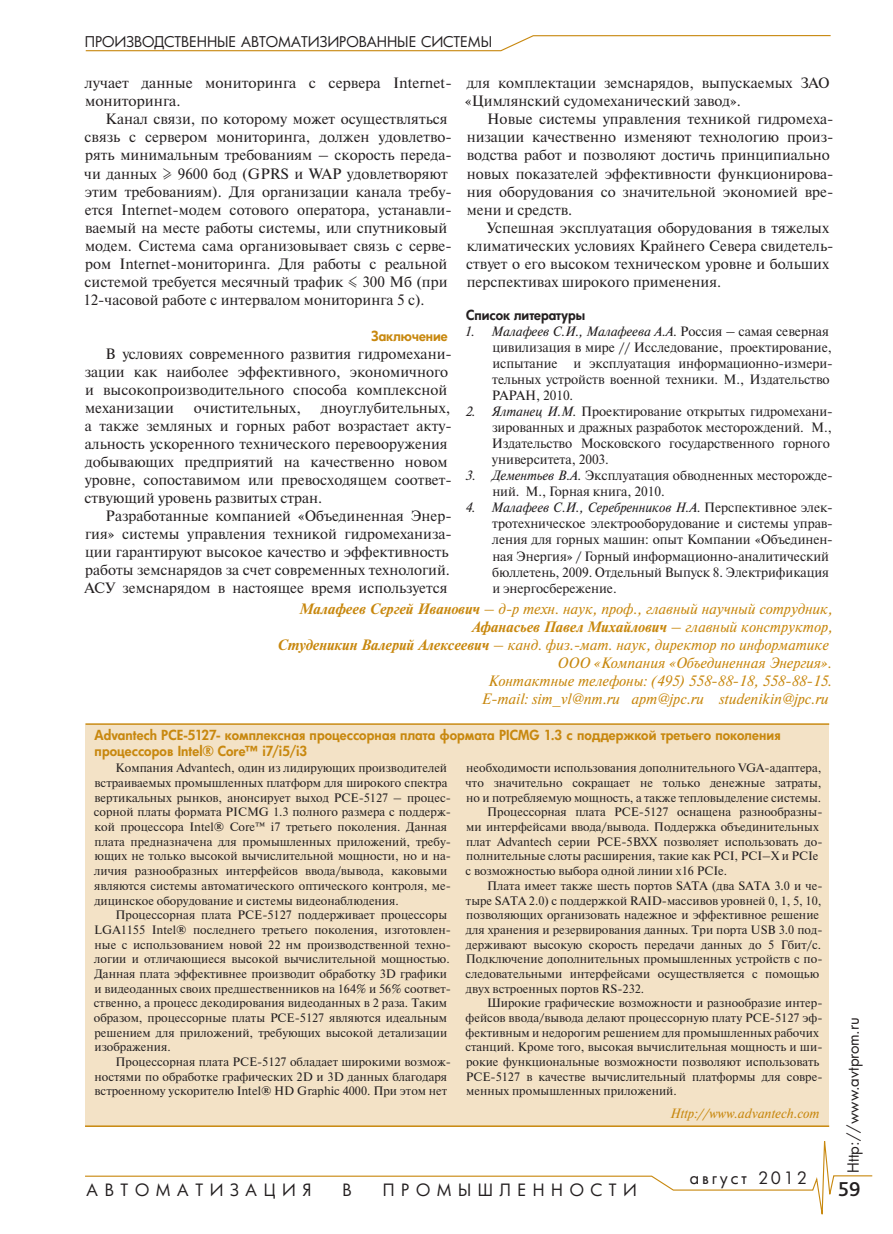
<style>
.page{position:relative;width:893px;height:1234px;background:#fff}
.page>*{position:absolute;margin:0;border:0;box-sizing:border-box;transform-origin:0 0}
.t1{font:500 21px "Bliss Pro";color:#231f20}
.t2{font:16.5px "Futura Cyr";letter-spacing:.4em;color:#231f20}
.t3{font:16.5px "Futura Cyr";letter-spacing:.17em;color:#231f20}
.t4{font:15px/18px "Newton C";color:#231f20}
.st_Avtor{font:italic 15px "Newton C";color:#c8880f}
.st_Avtor-2{font:italic 700 15px "Newton C";color:#c8880f}
.t5{font:15px "Futura Cyr";color:#231f20}
.t6{font:14.4px "Futura Cyr";letter-spacing:-.005em;color:#231f20}
.t7{font:13.5px/16px "Newton C";letter-spacing:-.005em;color:#231f20}
.Avtor_st{font:800 13.5px/16.2px "Futura Cyr";letter-spacing:.005em;color:#c8880f}
.st_Avtor-3{font:italic 13.5px "Newton C";color:#c8880f}
.t8{font:800 13.5px "Futura Cyr";color:#231f20}
.st_Avtor-4{font:12.15px/14.7px "Newton";color:#231f20}
.s1{font-family:"Newton"}
.s2{font-style:italic}
.s3{font-weight:700}
.s4{font-weight:400}
</style>
<div class="page">
<svg style="left:85px;top:1125px;width:788px;height:90px"></svg>
<svg style="left:85px;top:35px;width:746px;height:17px"></svg>
<div style="left:85px;top:724px;width:744px;height:402px;background:#f3e2c6"></div>
<hr style="left:85px;top:723px;width:744px;height:1px;background:#c8880f">
<hr style="left:85px;top:1125px;width:744px;height:1px;background:#c8880f">
<p class="t6" style="left:85px;top:33px;width:409px">ПРОИЗВОДСТВЕННЫЕ АВТОМАТИЗИРОВАННЫЕ СИСТЕМЫ</p>
<p class="t4" style="left:85px;top:74px;width:368px">лучает данные мониторинга с сервера Internet&shy;мониторинга.</p>
<p class="t4" style="left:83px;top:110px;width:370px;text-indent:22px">Канал связи, по которому может осуществляться связь с сервером мониторинга, должен удовлетво&shy;рять минимальным требованиям – скорость переда&shy;чи данных <span class="s1">≥</span> 9600 бод (GPRS и WAP удовлетворяют этим требованиям). Для организации канала требу&shy;ется Internet-модем сотового оператора, устанавли&shy;ваемый на месте работы системы, или спутниковый модем. Система сама организовывает связь с серве&shy;ром Internet-мониторинга. Для работы с реальной системой требуется месячный трафик <span class="s1">≤</span> 300 Мб (при 12‑часовой работе с интервалом мониторинга 5 с).</p>
<p class="Avtor_st" style="left:371px;top:327px;width:78px">Заключение</p>
<p class="t4" style="left:85px;top:344px;width:368px;text-indent:21px">В условиях современного развития гидромехани&shy;зации как наиболее эффективного, экономичного и высокопроизводительного способа комплексной механизации</p>
<p class="t4" style="left:465px;top:74px;width:366px">для комплектации земснарядов, выпускаемых ЗАО «Цимлянский судомеханический завод».</p>
<p class="t4" style="left:467px;top:110px;width:368px;text-indent:21px">Новые системы управления техникой гидромеха&shy;низации качественно изменяют технологию произ&shy;водства работ и позволяют достичь принципиально новых показателей эффективности функционирова&shy;ния оборудования со значительной экономией вре&shy;мени и средств.</p>
<p class="t4" style="left:466px;top:218px;width:369px;text-indent:20px">Успешная эксплуатация оборудования в тяжелых климатических условиях Крайнего Севера свидетель&shy;ствует о его высоком техническом уровне и больших перспективах широкого применения.</p>
<p class="t8" style="left:466px;top:306px;width:120px">Список литературы</p>
<p class="t7" style="left:492px;top:323px;width:343px;text-indent:-28px"><span class="s2">1. Малафеев С.И., Малафеева А.А.</span> Россия – самая северная цивилизация в мире // Исследование, проектирование, испытание и эксплуатация информационно-измери&shy;тельных устройств военной техники. М., Издательство РАРАН, 2010.</p>
<p class="t7" style="left:492px;top:403px;width:343px;text-indent:-27px"><span class="s2">2. Ялтанец И.М.</span> Проектирование открытых гидромехани&shy;зированных и дражных разработок месторождений. М., Издательство Московского государственного горного университета, 2003.</p>
<p class="t7" style="left:492px;top:467px;width:342px;text-indent:-27px"><span class="s2">3. Дементьев В.А.</span> Эксплуатация обводненных месторожде&shy;ний. М., Горная книга, 2010.</p>
<p class="t7" style="left:492px;top:499px;width:342px;text-indent:-27px"><span class="s2">4. Малафеев С.И., Серебренников Н.А.</span> Перспективное элек&shy;тротехническое электрооборудование и системы управ&shy;ления для горных машин: опыт Компании «Объединен&shy;ная Энергия» / Горный информационно-аналитический бюллетень, 2009. Отдельный Выпуск 8. Электрификация и энергосбережение.</p>
<p class="st_Avtor" style="left:299px;top:600px;width:535px"><span class="s3">Малафеев Сергей Иванович</span> – д-р техн. наук, проф., главный научный сотрудник,</p>
<p class="st_Avtor-2" style="left:471px;top:618px;width:362px">Афанасьев Павел Михайлович <span class="s4">– главный конструктор,</span></p>
<p class="st_Avtor" style="left:277px;top:636px;width:553px"><span class="s3">Студеникин Валерий Алексеевич</span> – канд. физ.-мат. наук, директор по информатике</p>
<p class="st_Avtor" style="left:557px;top:654px;width:276px">ООО «Компания «Объединенная Энергия».</p>
<p class="st_Avtor" style="left:488px;top:672px;width:345px">Контактные телефоны: (495) 558-88-18, 558-88-15.</p>
<p class="st_Avtor" style="left:481px;top:690px;width:348px">E-mail: sim_vl@nm.ru apm@jpc.ru studenikin@jpc.ru</p>
<p class="t4" style="left:85px;top:398px;width:369px;text-indent:236px">дноуглубительных, а также земляных и горных работ возрастает акту&shy;альность ускоренного технического перевооружения добывающих предприятий на качественно новом уровне, сопоставимом или превосходящем соответ&shy;ствующий уровень развитых стран.</p>
<p class="t4" style="left:85px;top:506px;width:369px;text-indent:21px">Разработанные компанией «Объединенная Энер&shy;гия» системы управления техникой гидромеханиза&shy;ции гарантируют высокое качество и эффективность работы земснарядов за счет современных технологий.<br>АСУ земснарядом в настоящее время используется</p>
<p class="t4" style="left:194px;top:398px;width:109px">очистительных,</p>
<p class="Avtor_st" style="left:95px;top:727px;width:688px">Advantech PCE-5127- комплексная процессорная плата формата PICMG 1.3 с поддержкой третьего поколения процессоров Intel® Core™ i7/i5/i3</p>
<p class="st_Avtor-4" style="left:94px;top:760px;width:359px;text-indent:22px">Компания Advantech, один из лидирующих производителей встраиваемых промышленных платформ для широкого спектра вертикальных рынков, анонсирует выход PCE‑5127 – процес&shy;сорной платы формата PICMG 1.3 полного размера с поддерж&shy;кой процессора Intel® Core™ i7 третьего поколения. Данная плата предназначена для промышленных приложений, требу&shy;ющих не только высокой вычислительной мощности, но и на&shy;личия разнообразных интерфейсов ввода/вывода, каковыми являются системы автоматического оптического контроля, ме&shy;дицинское оборудование и системы видеонаблюдения.</p>
<p class="st_Avtor-4" style="left:94px;top:907px;width:359px;text-indent:22px">Процессорная плата PCE‑5127 поддерживает процессоры LGA1155 Intel® последнего третьего поколения, изготовлен&shy;ные с использованием новой 22 нм производственной техно&shy;логии и отличающиеся высокой вычислительной мощностью.<br>Данная плата эффективнее производит обработку 3D графики и видеоданных своих предшественников на 164% и 56% соответ&shy;ственно, а процесс декодирования видеоданных в 2 раза. Таким образом, процессорные платы PCE‑5127 являются идеальным решением для приложений, требующих высокой детализации изображения.</p>
<p class="st_Avtor-4" style="left:95px;top:1053px;width:358px;text-indent:21px">Процессорная плата PCE‑5127 обладает широкими возмож&shy;ностями по обработке графических 2D и 3D данных благодаря встроенному ускорителю Intel® HD Graphic 4000. При этом нет</p>
<p class="st_Avtor-4" style="left:466px;top:760px;width:357px;text-align:justify">необходимости использования дополнительного VGA-адаптера, что значительно сокращает не только денежные затраты, но и потребляемую мощность, а также тепловыделение системы.</p>
<p class="st_Avtor-4" style="left:465px;top:804px;width:359px;text-indent:22px">Процессорная плата PCE‑5127 оснащена разнообразны&shy;ми интерфейсами ввода/вывода. Поддержка объединительных плат Advantech серии PCE‑5BXX позволяет использовать до&shy;полнительные слоты расширения, такие как PCI, PCI–X и PCIe с возможностью выбора одной линии x16 PCIe.</p>
<p class="st_Avtor-4" style="left:465px;top:877px;width:359px;text-indent:22px">Плата имеет также шесть портов SATA (два SATA 3.0 и че&shy;тыре SATA 2.0) с поддержкой RAID-массивов уровней 0, 1, 5, 10, позволяющих организовать надежное и эффективное решение для хранения и резервирования данных. Три порта USB 3.0 под&shy;держивают высокую скорость передачи данных до 5 Гбит/с.<br>Подключение дополнительных промышленных устройств с по&shy;следовательными интерфейсами осуществляется с помощью двух встроенных портов RS‑232.</p>
<p class="st_Avtor-4" style="left:465px;top:995px;width:359px;text-indent:22px">Широкие графические возможности и разнообразие интер&shy;фейсов ввода/вывода делают процессорную плату PCE‑5127 эф&shy;фективным и недорогим решением для промышленных рабочих станций. Кроме того, высокая вычислительная мощность и ши&shy;рокие функциональные возможности позволяют использовать PCE‑5127 в качестве вычислительный платформы для совре&shy;менных промышленных приложений.</p>
<p class="t5" style="left:844px;top:1172px;width:157px;rotate:-90deg">Http://www.avtprom.ru</p>
<p class="st_Avtor-3" style="left:670px;top:1105px;width:151px">Http://www.advantech.com</p>
<h2 class="t3" style="left:690px;top:1167px;width:119px">август 2012</h2>
<h2 class="t2" style="left:87px;top:1179px;width:226px">АВТОМАТИЗАЦИЯ</h2>
<h2 class="t2" style="left:342px;top:1179px;width:11px">В</h2>
<h2 class="t2" style="left:383px;top:1179px;width:256px">ПРОМЫШЛЕННОСТИ</h2>
<h1 class="t1" style="left:838px;top:1176px;width:24px">59</h1>
</div>
